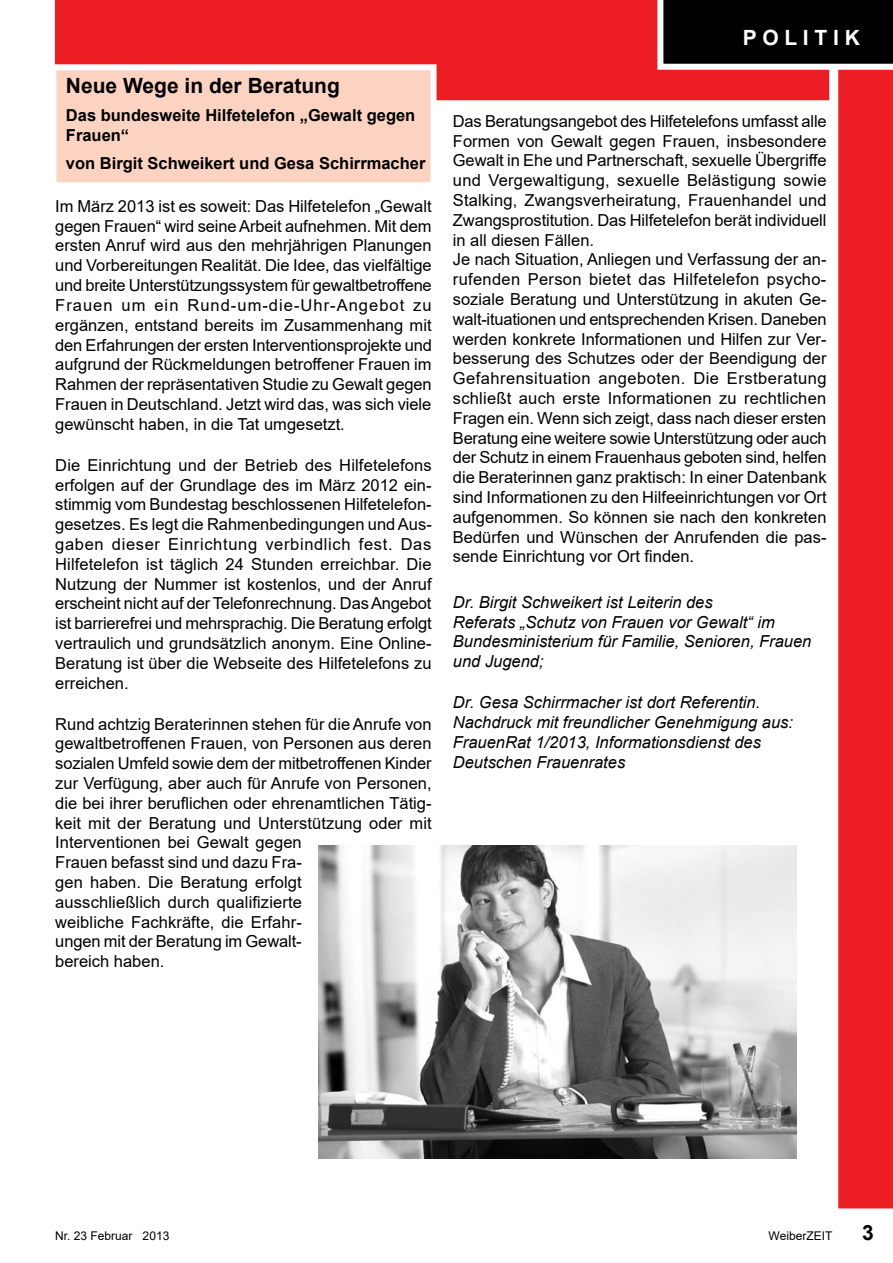
<style>
.page{position:relative;width:893px;height:1263px;background:#fff}
.page>*{position:absolute;margin:0;border:0;box-sizing:border-box;transform-origin:0 0}
.t1{font:700 21px "Arial";color:#000}
.t2{font:700 21px "Arial";color:#fff}
.t3{font:16.5px/19.8px "Arial";color:#000;text-align:justify}
.t4{font:italic 16.5px/19.8px "Arial";color:#000}
.t5{font:700 16.5px/19.8px "Arial";color:#000}
.t6{font:12px "Arial";color:#000}
</style>
<div class="page">
<div style="left:54px;top:0;width:775px;height:101px;background:#ed1d24"></div>
<svg style="left:829px;top:70px;width:64px;height:1139px"></svg>
<svg style="left:657px;top:0;width:236px;height:70px;background:#1e1c1c"></svg>
<img style="left:319px;top:845px;width:477px;height:313px">
<div style="left:50px;top:64px;width:386px;height:124px;background:#fcd3c1;border:6px solid #fff"></div>
<h1 class="t1" style="left:66px;top:71px;width:275px">Neue Wege in der Beratung</h1>
<h1 class="t5" style="left:66px;top:106px;width:351px">Das bundesweite Hilfetelefon „Gewalt gegen<br>Frauen“</h1>
<p class="t5" style="left:66px;top:154px;width:361px">von Birgit Schweikert und Gesa Schirrmacher</p>
<p class="t3" style="left:55px;top:196px;width:378px">Im März 2013 ist es soweit: Das Hilfetelefon „Gewalt gegen Frauen“ wird seine Arbeit aufnehmen. Mit dem ersten Anruf wird aus den mehrjährigen Planungen und Vorbereitungen Realität. Die Idee, das vielfältige und breite Unterstützungssystem für gewaltbetroffene Frauen um ein Rund-um-die-Uhr-Angebot zu ergänzen, entstand bereits im Zusammenhang mit den Erfahrungen der ersten Interventionsprojekte und aufgrund der Rückmeldungen betroffener Frauen im Rahmen der repräsentativen Studie zu Gewalt gegen Frauen in Deutschland. Jetzt wird das, was sich viele gewünscht haben, in die Tat umgesetzt.</p>
<p class="t3" style="left:55px;top:455px;width:378px">Die Einrichtung und der Betrieb des Hilfetelefons erfolgen auf der Grundlage des im März 2012 ein&shy;stimmig vom Bundestag beschlossenen Hilfetelefon&shy;gesetzes. Es legt die Rahmenbedingungen und Aus&shy;gaben dieser Einrichtung verbindlich fest. Das Hilfetelefon ist täglich 24 Stunden erreichbar. Die Nutzung der Nummer ist kostenlos, und der Anruf erscheint nicht auf der Telefonrechnung. Das Angebot ist barrierefrei und mehrsprachig. Die Beratung erfolgt vertraulich und grundsätzlich anonym. Eine Online-Beratung ist über die Webseite des Hilfetelefons zu erreichen.</p>
<p class="t3" style="left:55px;top:714px;width:378px;text-align:left">Rund achtzig Beraterinnen stehen für die Anrufe von gewaltbetroffenen Frauen, von Personen aus deren sozialen Umfeld sowie dem der mitbetroffenen Kinder zur Verfügung, aber auch für Anrufe von Personen, die bei ihrer beruflichen oder ehrenamtlichen Tätig&shy;keit mit der Beratung und Unterstützung oder mit Interventionen bei Gewalt gegen<br>Frauen befasst sind und dazu Fra-<br>gen haben. Die Beratung erfolgt<br>ausschließlich durch qualifizierte<br>weibliche Fachkräfte, die Erfahr-<br>ungen mit der Beratung im Gewalt-<br>bereich haben.</p>
<p class="t2" style="left:743px;top:23px;width:119px">P O L I T I K</p>
<p class="t3" style="left:453px;top:111px;width:375px">Das Beratungsangebot des Hilfetelefons umfasst alle Formen von Gewalt gegen Frauen, insbesondere Gewalt in Ehe und Partnerschaft, sexuelle Übergriffe und Vergewaltigung, sexuelle Belästigung sowie Stalking, Zwangsverheiratung, Frauenhandel und Zwangsprostitution. Das Hilfetelefon berät individuell in all diesen Fällen.</p>
<p class="t3" style="left:453px;top:250px;width:375px">Je nach Situation, Anliegen und Verfassung der an&shy;rufenden Person bietet das Hilfetelefon psycho&shy;soziale Beratung und Unterstützung in akuten Ge&shy;walt-ituationen und entsprechenden Krisen. Daneben werden konkrete Informationen und Hilfen zur Ver&shy;besserung des Schutzes oder der Beendigung der Gefahrensituation angeboten. Die Erstberatung schließt auch erste Informationen zu rechtlichen Fragen ein. Wenn sich zeigt, dass nach dieser ersten Beratung eine weitere sowie Unterstützung oder auch der Schutz in einem Frauenhaus geboten sind, helfen die Beraterinnen ganz praktisch: In einer Datenbank sind Informationen zu den Hilfeeinrichtungen vor Ort aufgenommen. So können sie nach den konkreten Bedürfen und Wünschen der Anrufenden die pas&shy;sende Einrichtung vor Ort finden.</p>
<p class="t4" style="left:453px;top:592px;width:360px">Dr. Birgit Schweikert ist Leiterin des<br>Referats „Schutz von Frauen vor Gewalt“ im Bundesministerium für Familie, Senioren, Frauen und Jugend;</p>
<p class="t4" style="left:453px;top:693px;width:309px">Dr. Gesa Schirrmacher ist dort Referentin.</p>
<p class="t4" style="left:453px;top:713px;width:342px">Nachdruck mit freundlicher Genehmigung aus:<br>FrauenRat 1/2013, Informationsdienst des<br>Deutschen Frauenrates</p>
<p class="t6" style="left:55px;top:1228px;width:116px">Nr. 23 Februar 2013</p>
<p class="t6" style="left:768px;top:1228px;width:65px">WeiberZEIT</p>
<p class="t1" style="left:862px;top:1218px;width:13px">3</p>
</div>
